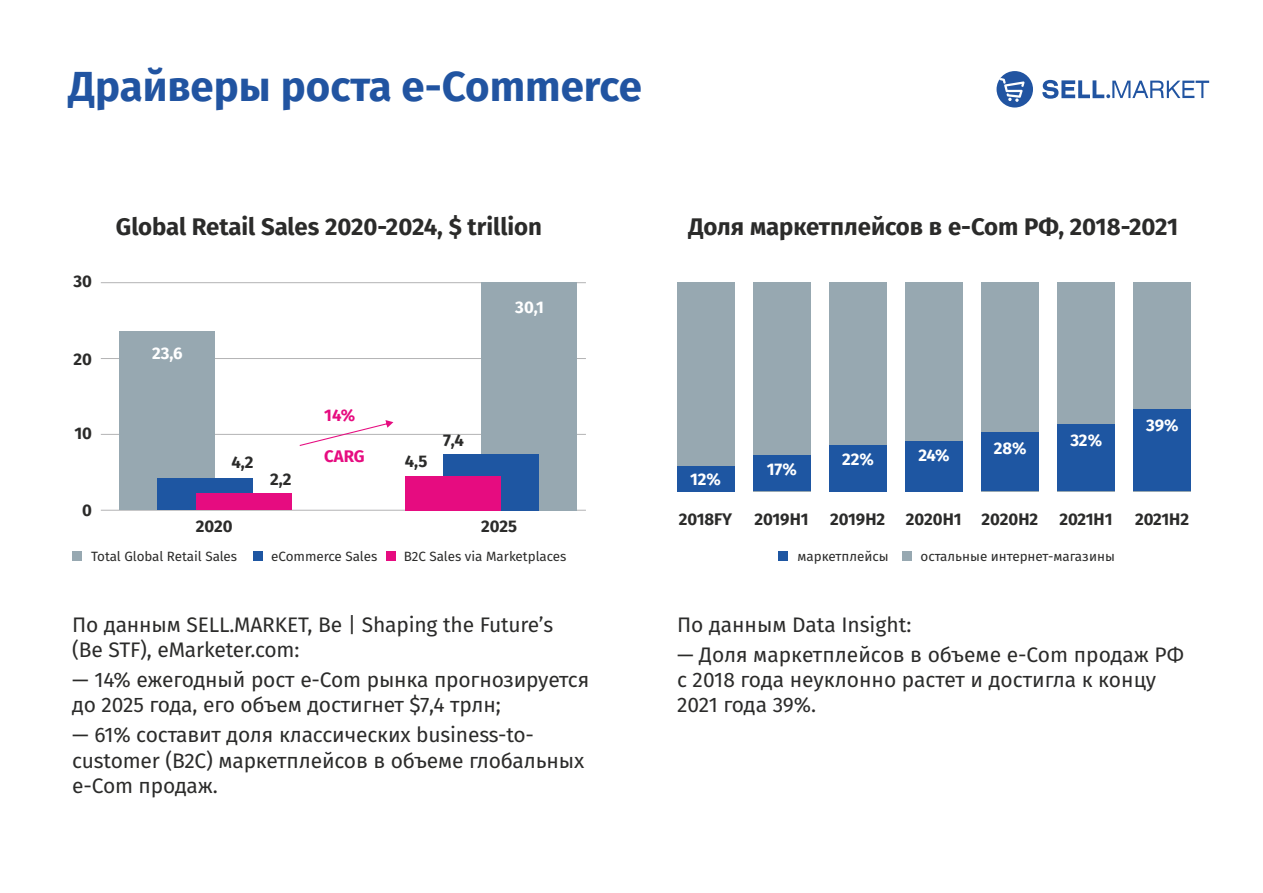
<style>
.page{position:relative;width:1263px;height:893px;background:#fff}
.page>*{position:absolute;margin:0;border:0;box-sizing:border-box;transform-origin:0 0}
.t1{font:700 42px "Fira Sans";color:#2154a1}
.t2{font:700 24px "Fira Sans";color:#2b2b2a}
.t3{font:21px/25.2px "Fira Sans";letter-spacing:-.01em;color:#2b2b2a}
.t4{font:700 16.8px "Fira Sans";color:#2b2b2a}
.t5{font:700 16.8px "Fira Sans";color:#fff}
.t6{font:700 16.8px "Fira Sans";color:#e60c80}
.t7{font:13.35px "Fira Sans";color:#2b2b2a}
</style>
<div class="page">
<hr style="left:101px;top:282px;width:485px;height:1px;background:#b3b3b4">
<hr style="left:101px;top:358px;width:485px;height:1px;background:#b3b3b4">
<hr style="left:101px;top:434px;width:485px;height:1px;background:#b3b3b4">
<hr style="left:101px;top:510px;width:485px;height:1px;background:#b3b3b4">
<div style="left:120px;top:331px;width:95px;height:179px;background:#97a8b1"></div>
<div style="left:481px;top:282px;width:95px;height:228px;background:#97a8b1"></div>
<div style="left:158px;top:478px;width:95px;height:32px;background:#1e56a2"></div>
<div style="left:443px;top:454px;width:95px;height:56px;background:#1e56a2"></div>
<div style="left:196px;top:493px;width:95px;height:17px;background:#e60c80"></div>
<div style="left:72px;top:551px;width:10px;height:9px;background:#97a8b1"></div>
<div style="left:253px;top:551px;width:10px;height:9px;background:#1e56a2"></div>
<div style="left:386px;top:551px;width:10px;height:9px;background:#e60c80"></div>
<div style="left:405px;top:476px;width:95px;height:34px;background:#e60c80"></div>
<div style="left:902px;top:551px;width:10px;height:9px;background:#97a8b1"></div>
<div style="left:779px;top:551px;width:9px;height:9px;background:#1e56a2"></div>
<div style="left:677px;top:282px;width:57px;height:209px;background:#97a8b1"></div>
<div style="left:677px;top:466px;width:57px;height:25px;background:#1e56a2"></div>
<div style="left:753px;top:282px;width:57px;height:209px;background:#97a8b1"></div>
<div style="left:753px;top:456px;width:57px;height:35px;background:#1e56a2"></div>
<div style="left:829px;top:282px;width:57px;height:209px;background:#97a8b1"></div>
<div style="left:829px;top:445px;width:57px;height:46px;background:#1e56a2"></div>
<div style="left:905px;top:282px;width:57px;height:209px;background:#97a8b1"></div>
<div style="left:905px;top:441px;width:57px;height:50px;background:#1e56a2"></div>
<div style="left:981px;top:282px;width:57px;height:209px;background:#97a8b1"></div>
<div style="left:981px;top:433px;width:57px;height:58px;background:#1e56a2"></div>
<div style="left:1057px;top:282px;width:57px;height:209px;background:#97a8b1"></div>
<div style="left:1057px;top:424px;width:57px;height:67px;background:#1e56a2"></div>
<div style="left:1133px;top:282px;width:58px;height:209px;background:#97a8b1"></div>
<div style="left:1133px;top:410px;width:58px;height:81px;background:#1e56a2"></div>
<svg style="left:300px;top:420px;width:93px;height:26px"></svg>
<div style="left:996px;top:71px;width:37px;height:37px;background:#2154a1;border-radius:50%"></div>
<svg style="left:999px;top:78px;width:25px;height:24px"></svg>
<svg style="left:1042px;top:80px;width:167px;height:19px"></svg>
<h1 class="t1" style="left:69px;top:62px;width:575px">Драйверы роста e-Commerce</h1>
<p class="t4" style="left:73px;top:271px;width:20px">30</p>
<p class="t4" style="left:73px;top:349px;width:20px">20</p>
<p class="t4" style="left:74px;top:424px;width:19px">10</p>
<p class="t4" style="left:82px;top:501px;width:11px">0</p>
<p class="t2" style="left:116px;top:212px;width:428px">Global Retail Sales 2020-2024, $ trillion</p>
<p class="t5" style="left:152px;top:343px;width:32px">23,6</p>
<p class="t5" style="left:515px;top:297px;width:30px">30,1</p>
<p class="t4" style="left:231px;top:452px;width:24px">4,2</p>
<p class="t4" style="left:270px;top:470px;width:23px">2,2</p>
<p class="t6" style="left:324px;top:406px;width:32px">14%</p>
<p class="t6" style="left:324px;top:446px;width:42px">CARG</p>
<p class="t4" style="left:405px;top:452px;width:24px">4,5</p>
<p class="t4" style="left:443px;top:430px;width:22px">7,4</p>
<p class="t4" style="left:196px;top:516px;width:38px">2020</p>
<p class="t4" style="left:481px;top:516px;width:37px">2025</p>
<p class="t7" style="left:91px;top:548px;width:147px">Total Global Retail Sales</p>
<p class="t7" style="left:271px;top:548px;width:108px">eCommerce Sales</p>
<p class="t7" style="left:404px;top:548px;width:164px">B2С Sales via Marketplaces</p>
<p class="t3" style="left:72px;top:612px;width:482px">По данным SELL.MARKET, Be | Shaping the Future’s (Be STF), eMarketer.com:</p>
<p class="t3" style="left:72px;top:667px;width:519px">— 14% ежегодный рост e-Com рынка прогнозируется до 2025 года, его объем достигнет $7,4 трлн;</p>
<p class="t3" style="left:72px;top:723px;width:513px">— 61% составит доля классических business-to&shy;customer (B2C) маркетплейсов в объеме глобальных e-Com продаж.</p>
<p class="t2" style="left:688px;top:212px;width:491px">Доля маркетплейсов в e-Com РФ, 2018-2021</p>
<p class="t5" style="left:690px;top:469px;width:32px">12%</p>
<p class="t4" style="left:679px;top:509px;width:55px">2018FY</p>
<p class="t5" style="left:767px;top:459px;width:32px">17%</p>
<p class="t5" style="left:842px;top:449px;width:33px">22%</p>
<p class="t5" style="left:918px;top:446px;width:33px">24%</p>
<p class="t5" style="left:994px;top:438px;width:34px">28%</p>
<p class="t5" style="left:1070px;top:430px;width:33px">32%</p>
<p class="t5" style="left:1146px;top:416px;width:34px">39%</p>
<p class="t4" style="left:754px;top:509px;width:56px">2019H1</p>
<p class="t4" style="left:830px;top:509px;width:209px">2019H2 2020H1 2020H2</p>
<p class="t4" style="left:1059px;top:509px;width:55px">2021H1</p>
<p class="t4" style="left:1135px;top:509px;width:56px">2021H2</p>
<p class="t7" style="left:797px;top:548px;width:93px">маркетплейсы</p>
<p class="t7" style="left:921px;top:548px;width:196px">остальные интернет-магазины</p>
<p class="t3" style="left:677px;top:612px;width:236px">По данным Data Insight:</p>
<p class="t3" style="left:677px;top:642px;width:508px">— Доля маркетплейсов в объеме e-Com продаж РФ с 2018 года неуклонно растет и достигла к концу<br>2021 года 39%.</p>
</div>
